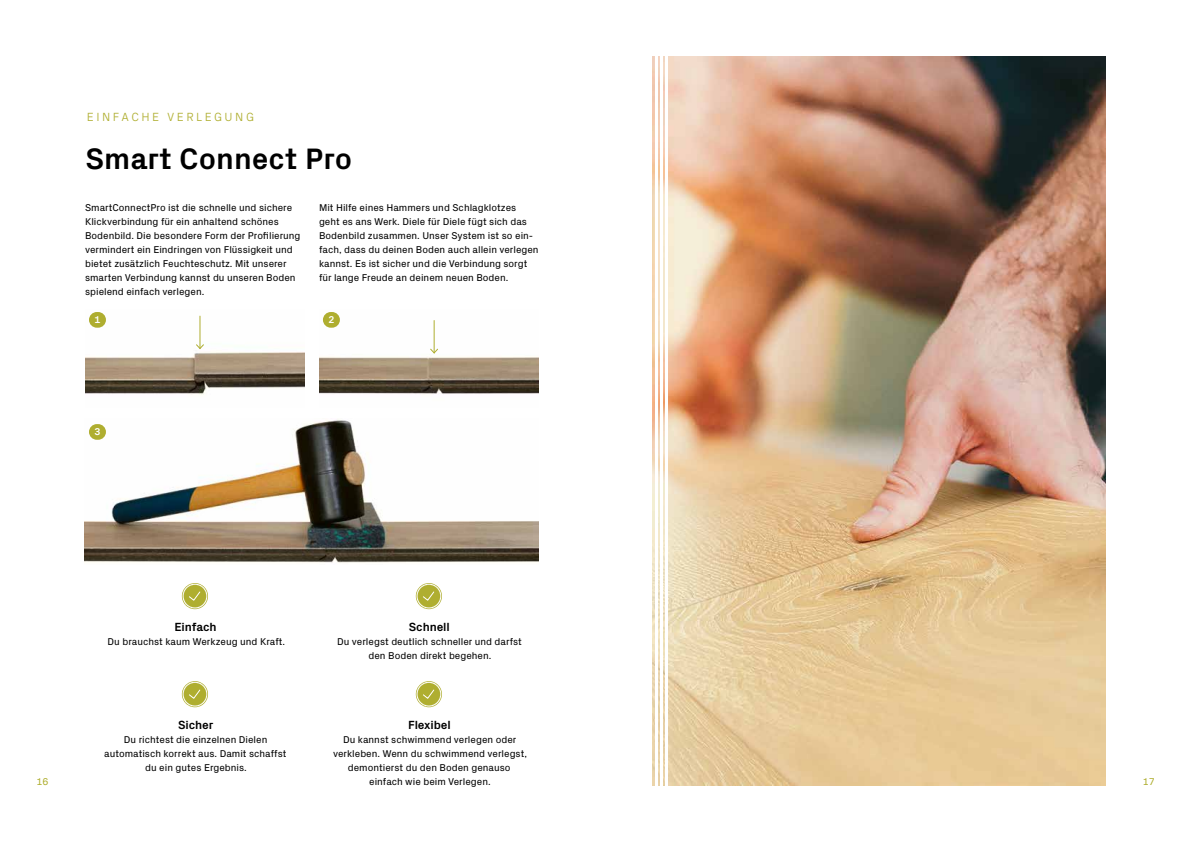
<style>
.page{position:relative;width:1191px;height:842px;background:#fff}
.page>*{position:absolute;margin:0;border:0;box-sizing:border-box;transform-origin:0 0}
.t1{font:700 30px "Px Grotesk";color:#000}
.t2{font:700 12px "Px Grotesk";letter-spacing:-.01em;color:#000}
.t3{font:300 12px "Px Grotesk";letter-spacing:.21em;color:#afae30}
.t4{font:10px/14px "Px Grotesk";color:#000;text-align:center}
.t5{font:10px "Px Grotesk";color:#afae30}
.t6{font:700 10px "Px Grotesk";color:#fff}
</style>
<div class="page">
<img style="left:84px;top:56px;width:1022px;height:730px">
<p class="t3" style="left:87px;top:108px;width:169px">EINFACHE VERLEGUNG</p>
<h1 class="t1" style="left:85px;top:137px;width:268px">Smart Connect Pro</h1>
<p class="t4" style="left:85px;top:200px;width:217px;text-align:left">SmartConnectPro ist die schnelle und sichere Klickverbindung für ein anhaltend schönes Bodenbild. Die besondere Form der Profilierung vermindert ein Eindringen von Flüssigkeit und bietet zusätzlich Feuchteschutz. Mit unserer smarten Verbindung kannst du unseren Boden spielend einfach verlegen.</p>
<p class="t4" style="left:319px;top:200px;width:221px;text-align:left">Mit Hilfe eines Hammers und Schlagklotzes geht es ans Werk. Diele für Diele fügt sich das Bodenbild zusammen. Unser System ist so ein&shy;fach, dass du deinen Boden auch allein verlegen kannst. Es ist sicher und die Verbindung sorgt für lange Freude an deinem neuen Boden.</p>
<p class="t6" style="left:94px;top:312px;width:7px">1</p>
<p class="t6" style="left:328px;top:312px;width:7px">2</p>
<p class="t6" style="left:94px;top:424px;width:7px">3</p>
<p class="t2" style="left:174px;top:618px;width:44px">Einfach</p>
<p class="t4" style="left:107px;top:634px;width:179px">Du brauchst kaum Werkzeug und Kraft.</p>
<p class="t2" style="left:409px;top:618px;width:42px">Schnell</p>
<p class="t4" style="left:337px;top:634px;width:186px">Du verlegst deutlich schneller und darfst den Boden direkt begehen.</p>
<p class="t2" style="left:178px;top:716px;width:37px">Sicher</p>
<p class="t4" style="left:104px;top:732px;width:184px">Du richtest die einzelnen Dielen automatisch korrekt aus. Damit schaffst du ein gutes Ergebnis.</p>
<p class="t2" style="left:408px;top:716px;width:44px">Flexibel</p>
<p class="t4" style="left:333px;top:732px;width:195px">Du kannst schwimmend verlegen oder verkleben. Wenn du schwimmend verlegst, demontierst du den Boden genauso einfach wie beim Verlegen.</p>
<p class="t5" style="left:37px;top:775px;width:13px">16</p>
<p class="t5" style="left:1142px;top:775px;width:13px">17</p>
</div>
